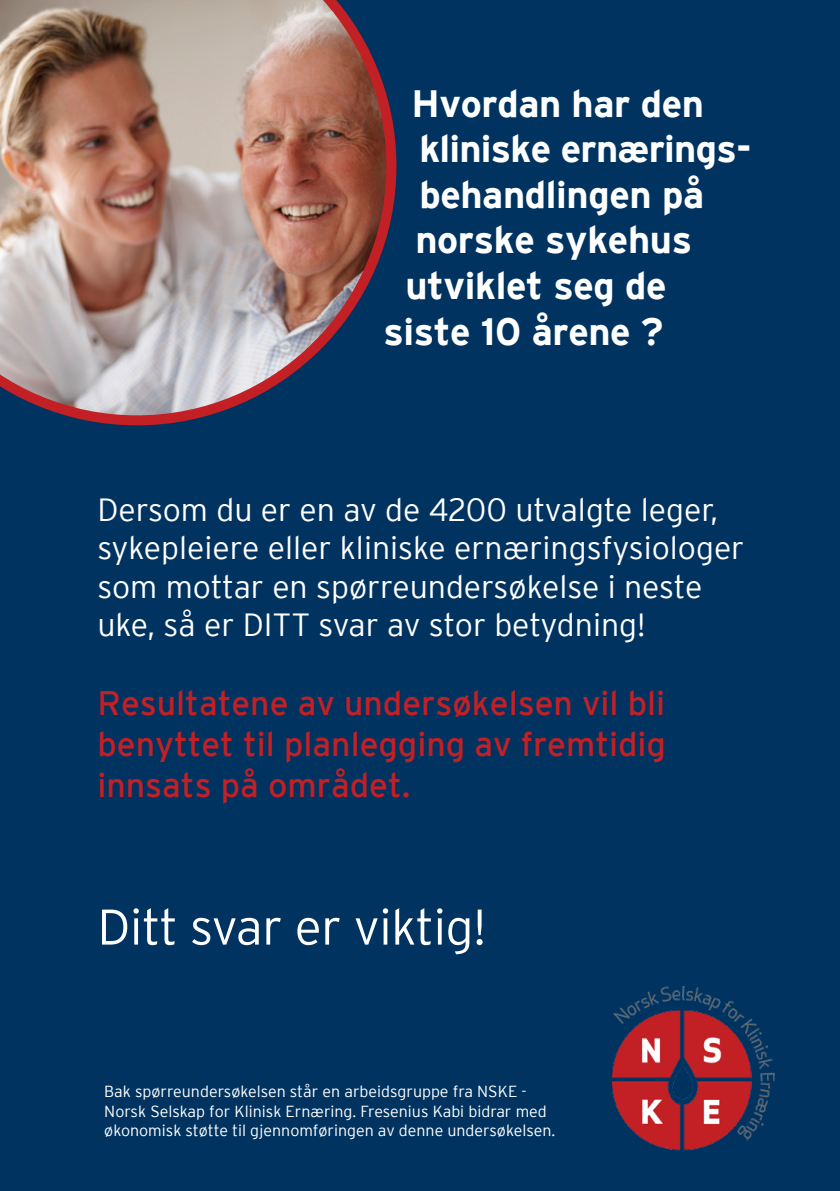
<style>
.page{position:relative;width:840px;height:1191px;background:#fff}
.page>*{position:absolute;margin:0;border:0;box-sizing:border-box;transform-origin:0 0}
.t1{font:300 50px "Interstate FRESENIUS Light";letter-spacing:-.01em;color:#fff}
.t2{font:700 38px/45.6px "Interstate FRESENIUS Bold";letter-spacing:-.01em;color:#fff}
.t3{font:34px/40.8px "Interstate FRESENIUS Regular";color:#c22025}
.t4{font:300 32px/38.4px "Interstate FRESENIUS Light";color:#fff}
.t5{font:300 16px/19.2px "Interstate FRESENIUS Light";color:#fff}
</style>
<div class="page">
<div style="left:0;top:0;width:839px;height:1191px;background:#003360"></div>
<img style="left:0;top:0;width:396px;height:425px">
<img style="left:612px;top:986px;width:163px;height:165px">
<p class="t2" style="left:411px;top:80px;width:341px">Hvordan har den kliniske ernærings&shy;behandlingen på</p>
<p class="t2" style="left:415px;top:217px;width:278px">norske sykehus</p>
<p class="t2" style="left:405px;top:262px;width:262px">utviklet seg de</p>
<p class="t2" style="left:383px;top:308px;width:281px">siste 10 årene ?</p>
<p class="t4" style="left:97px;top:490px;width:648px">Dersom du er en av de 4200 utvalgte leger, sykepleiere eller kliniske ernæringsfysiologer som mottar en spørreundersøkelse i neste uke, så er DITT svar av stor betydning!</p>
<p class="t3" style="left:97px;top:682px;width:569px">Resultatene av undersøkelsen vil bli benyttet til planlegging av fremtidig</p>
<p class="t3" style="left:97px;top:764px;width:314px">innsats på området.</p>
<p class="t1" style="left:97px;top:899px;width:390px">Ditt svar er viktig!</p>
<p class="t5" style="left:104px;top:1082px;width:452px">Bak spørreundersøkelsen står en arbeidsgruppe fra NSKE -<br>Norsk Selskap for Klinisk Ernæring. Fresenius Kabi bidrar med økonomisk støtte til gjennomføringen av denne undersøkelsen.</p>
</div>
